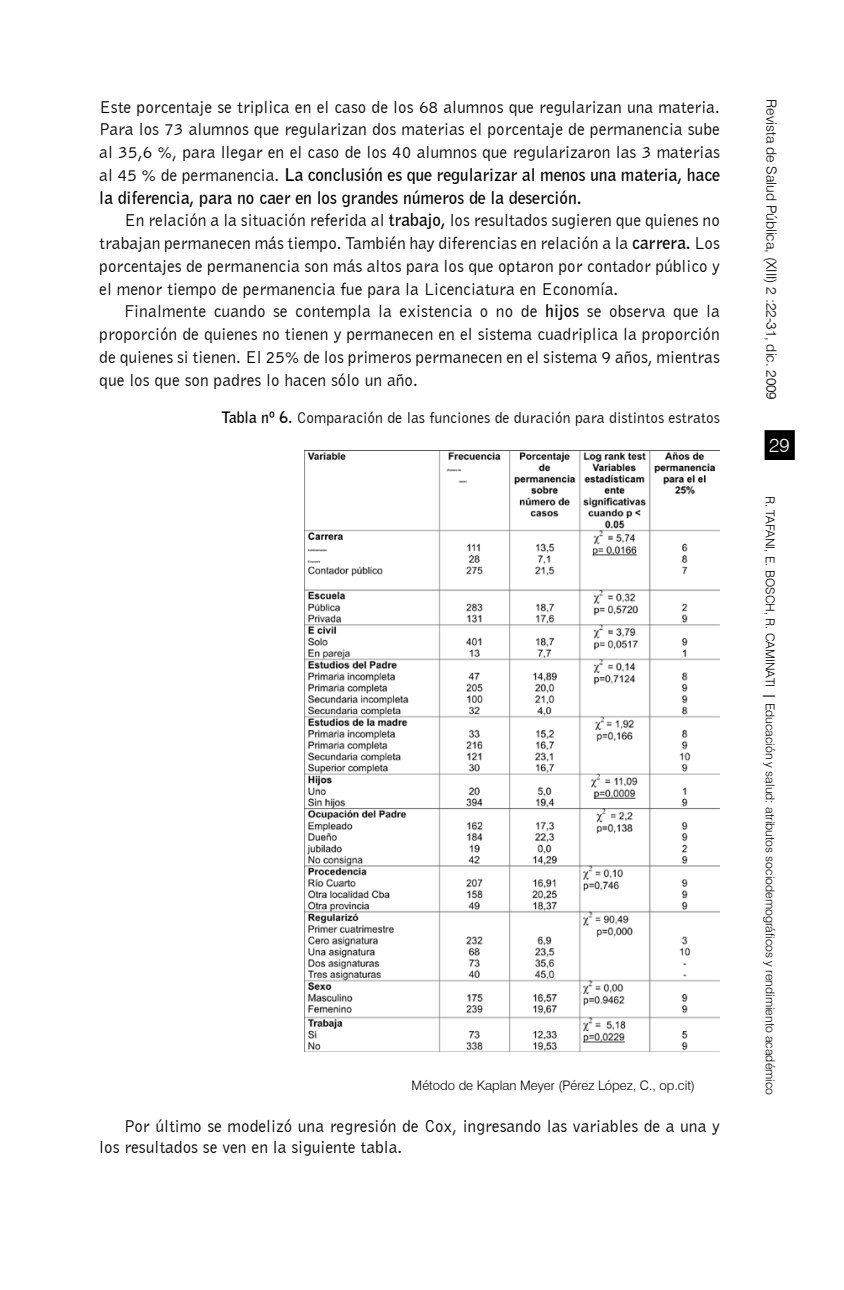
<style>
.page{position:relative;width:844px;height:1290px;background:#fff}
.page>*{position:absolute;margin:0;border:0;box-sizing:border-box;transform-origin:0 0}
.t1{font:300 19.25px "Swiss 721 BT";color:#fff}
.t2{font:17.5px/22.8px "Bell Gothic BT";color:#000;text-align:justify}
.t3{font:15.75px "Bell Gothic BT";color:#000}
.t4{font:300 14px "Swiss 721 BT";color:#000}
.t5{font:300 13.12px "Swiss 721 BT";color:#000}
.t6{font:300 12.25px "Swiss 721 BT";color:#000}
.s1{font-weight:700}
.s2{font-weight:500}
</style>
<div class="page">
<div style="left:765px;top:431px;width:28px;height:28px;background:#000"></div>
<div style="left:764px;top:430px;width:30px;height:30px;border:2px solid #000"></div>
<img style="left:304px;top:450px;width:415px;height:602px">
<p class="t2" style="left:99px;top:95px;width:622px">Este porcentaje se triplica en el caso de los 68 alumnos que regularizan una materia.<br>Para los 73 alumnos que regularizan dos materias el porcentaje de permanencia sube al 35,6 %, para llegar en el caso de los 40 alumnos que regularizaron las 3 materias al 45 % de permanencia. <span class="s1">La conclusión es que regularizar al menos una materia, hace la diferencia, para no caer en los grandes números de la deserción.</span></p>
<p class="t2" style="left:99px;top:209px;width:622px;text-indent:25px">En relación a la situación referida al <span class="s1">trabajo,</span> los resultados sugieren que quienes no trabajan permanecen más tiempo. También hay diferencias en relación a la <span class="s1">carrera.</span> Los porcentajes de permanencia son más altos para los que optaron por contador público y el menor tiempo de permanencia fue para la Licenciatura en Economía.</p>
<p class="t2" style="left:99px;top:300px;width:622px;text-indent:25px">Finalmente cuando se contempla la existencia o no de <span class="s1">hijos</span> se observa que la proporción de quienes no tienen y permanecen en el sistema cuadriplica la proporción de quienes si tienen. El 25% de los primeros permanecen en el sistema 9 años, mientras que los que son padres lo hacen sólo un año.</p>
<p class="t3" style="left:222px;top:408px;width:499px"><span class="s1">Tabla nº 6.</span> Comparación de las funciones de duración para distintos estratos</p>
<p class="t5" style="left:411px;top:1077px;width:285px">Método de Kaplan Meyer (Pérez López, C., op.cit)</p>
<p class="t2" style="left:99px;top:1115px;width:622px;line-height:21px;text-indent:25px">Por último se modelizó una regresión de Cox, ingresando las variables de a una y los resultados se ven en la siguiente tabla.</p>
<p class="t4" style="left:779px;top:99px;width:302px;rotate:90deg">Revista de Salud Pública, (XIII) 2 :22-31, dic. 2009</p>
<p class="t1" style="left:769px;top:433px;width:22px">29</p>
<p class="t6" style="left:777px;top:496px;width:601px;rotate:90deg">R. Tafani, E. Bosch, R. Caminati <span class="s2">|</span> Educación y salud: atributos sociodemográficos y rendimiento académico</p>
</div>
